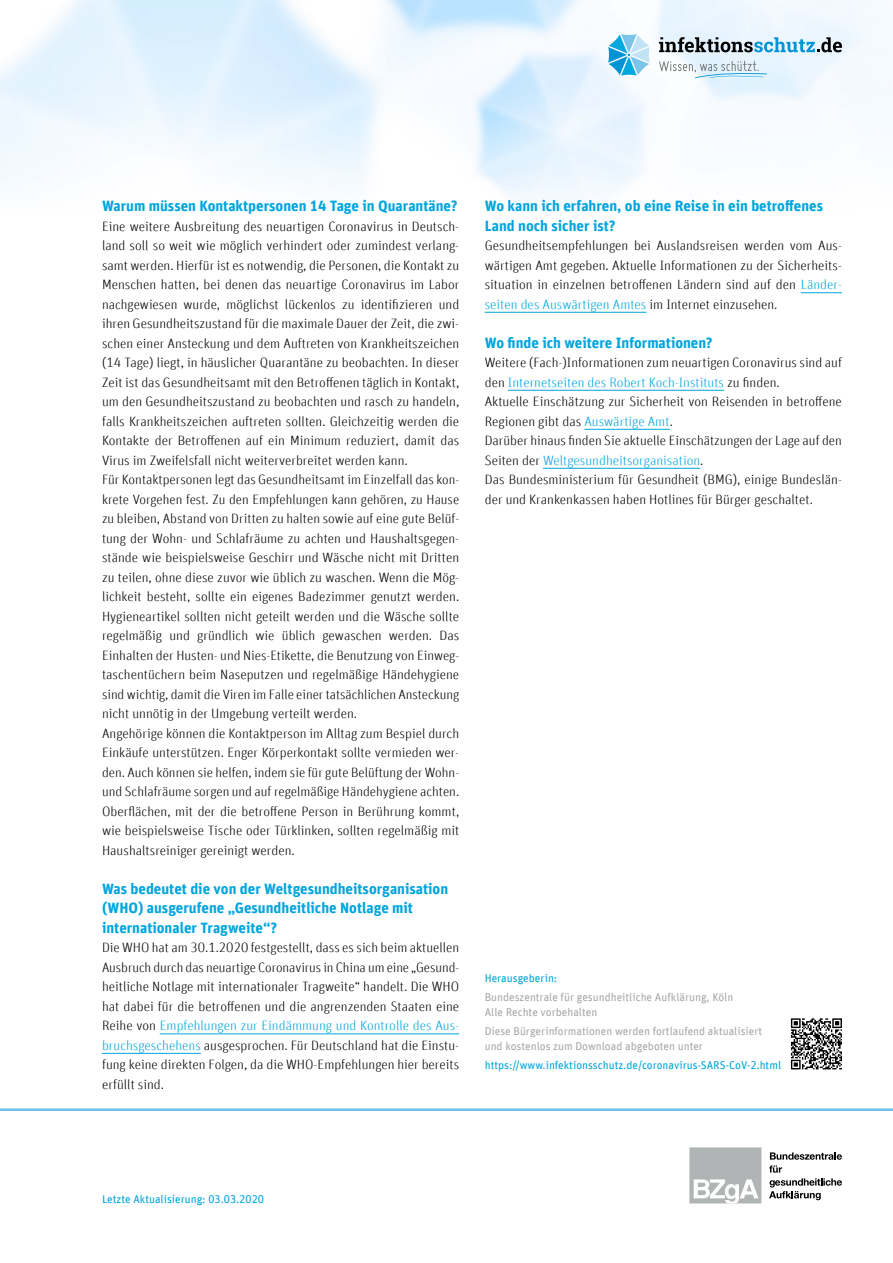
<style>
.page{position:relative;width:893px;height:1263px;background:#fff}
.page>*{position:absolute;margin:0;border:0;box-sizing:border-box;transform-origin:0 0}
.h3-nummeriert-Ebene_1{font:700 15px/19.5px "Unit Offc Pro";color:#00a5de}
.t1{font:300 13.5px/19.5px "Unit Offc Pro";color:#000;text-align:justify}
.t2{font:11.25px/14.7px "Unit Offc Pro";color:#a7a9a9}
.t3{font:11.25px "Unit Offc Pro";color:#00a5de}
.s1{color:#00a5de}
</style>
<div class="page">
<hr style="left:0;top:1108px;width:893px;height:3px;background:#6fc2eb">
<svg style="left:659px;top:37px;width:183px;height:15px;background:#8aa5b3"></svg>
<svg style="left:659px;top:61px;width:108px;height:17px"></svg>
<svg style="left:608px;top:34px;width:42px;height:42px"></svg>
<svg style="left:769px;top:1152px;width:73px;height:48px"></svg>
<div style="left:689px;top:1147px;width:72px;height:56px;background:#b1b4b4"></div>
<svg style="left:694px;top:1179px;width:64px;height:24px"></svg>
<hr style="left:160px;top:1033px;width:299px;height:1px;background:#00a5de">
<hr style="left:102px;top:1053px;width:99px;height:1px;background:#00a5de">
<svg style="left:791px;top:1018px;width:51px;height:51px"></svg>
<hr style="left:801px;top:292px;width:41px;height:1px;background:#00a5de">
<hr style="left:485px;top:312px;width:161px;height:1px;background:#00a5de">
<hr style="left:508px;top:390px;width:216px;height:1px;background:#00a5de">
<hr style="left:584px;top:429px;width:86px;height:1px;background:#00a5de">
<hr style="left:543px;top:468px;width:157px;height:1px;background:#00a5de">
<h2 class="h3-nummeriert-Ebene_1" style="left:102px;top:195px;width:357px">Warum müssen Kontaktpersonen 14 Tage in Quarantäne?</h2>
<p class="t1" style="left:102px;top:216px;width:359px">Eine weitere Ausbreitung des neuartigen Coronavirus in Deutsch&shy;land soll so weit wie möglich verhindert oder zumindest verlang&shy;samt werden. Hierfür ist es notwendig, die Personen, die Kontakt zu Menschen hatten, bei denen das neuartige Coronavirus im Labor nachgewiesen wurde, möglichst lückenlos zu identifizieren und ihren Gesundheitszustand für die maximale Dauer der Zeit, die zwi&shy;schen einer Ansteckung und dem Auftreten von Krankheitszeichen (14 Tage) liegt, in häuslicher Quarantäne zu beobachten. In dieser Zeit ist das Gesundheitsamt mit den Betroffenen täglich in Kontakt, um den Gesundheitszustand zu beobachten und rasch zu handeln, falls Krankheitszeichen auftreten sollten. Gleichzeitig werden die Kontakte der Betroffenen auf ein Minimum reduziert, damit das Virus im Zweifelsfall nicht weiterverbreitet werden kann.</p>
<p class="t1" style="left:102px;top:470px;width:359px">Für Kontaktpersonen legt das Gesundheitsamt im Einzelfall das kon&shy;krete Vorgehen fest. Zu den Empfehlungen kann gehören, zu Hause zu bleiben, Abstand von Dritten zu halten sowie auf eine gute Belüf&shy;tung der Wohn- und Schlafräume zu achten und Haushaltsgegen&shy;stände wie beispielsweise Geschirr und Wäsche nicht mit Dritten zu teilen, ohne diese zuvor wie üblich zu waschen. Wenn die Mög&shy;lichkeit besteht, sollte ein eigenes Badezimmer genutzt werden.<br>Hygieneartikel sollten nicht geteilt werden und die Wäsche sollte regelmäßig und gründlich wie üblich gewaschen werden. Das Einhalten der Husten- und Nies-Etikette, die Benutzung von Einweg&shy;taschentüchern beim Naseputzen und regelmäßige Händehygiene sind wichtig, damit die Viren im Falle einer tatsächlichen Ansteckung nicht unnötig in der Umgebung verteilt werden.</p>
<p class="t1" style="left:102px;top:723px;width:359px">Angehörige können die Kontaktperson im Alltag zum Bespiel durch Einkäufe unterstützen. Enger Körperkontakt sollte vermieden wer&shy;den. Auch können sie helfen, indem sie für gute Belüftung der Wohn&shy;und Schlafräume sorgen und auf regelmäßige Händehygiene achten.<br>Oberflächen, mit der die betroffene Person in Berührung kommt, wie beispielsweise Tische oder Türklinken, sollten regelmäßig mit Haushaltsreiniger gereinigt werden.</p>
<h2 class="h3-nummeriert-Ebene_1" style="left:102px;top:878px;width:348px">Was bedeutet die von der Weltgesundheitsorganisation (WHO) ausgerufene „Gesundheitliche Notlage mit internationaler Tragweite“?</h2>
<p class="t1" style="left:102px;top:938px;width:359px">Die WHO hat am 30.1.2020 festgestellt, dass es sich beim aktuellen Ausbruch durch das neuartige Coronavirus in China um eine „Gesund&shy;heitliche Notlage mit internationaler Tragweite“ handelt. Die WHO hat dabei für die betroffenen und die angrenzenden Staaten eine Reihe von <span class="s1">Empfehlungen zur Eindämmung und Kontrolle des Aus&shy;bruchsgeschehens</span> ausgesprochen. Für Deutschland hat die Einstu&shy;fung keine direkten Folgen, da die WHO-Empfehlungen hier bereits erfüllt sind.</p>
<h2 class="h3-nummeriert-Ebene_1" style="left:485px;top:195px;width:340px">Wo kann ich erfahren, ob eine Reise in ein betroffenes<br>Land noch sicher ist?</h2>
<p class="t1" style="left:485px;top:236px;width:359px">Gesundheitsempfehlungen bei Auslandsreisen werden vom Aus&shy;wärtigen Amt gegeben. Aktuelle Informationen zu der Sicherheits&shy;situation in einzelnen betroffenen Ländern sind auf den <span class="s1">Länder&shy;seiten des Auswärtigen Amtes</span> im Internet einzusehen.</p>
<h2 class="h3-nummeriert-Ebene_1" style="left:485px;top:332px;width:229px">Wo finde ich weitere Informationen?</h2>
<p class="t1" style="left:485px;top:353px;width:359px">Weitere (Fach-)Informationen zum neuartigen Coronavirus sind auf den <span class="s1">Internetseiten des Robert Koch-Instituts</span> zu finden.</p>
<p class="t1" style="left:485px;top:392px;width:359px">Aktuelle Einschätzung zur Sicherheit von Reisenden in betroffene<br>Regionen gibt das <span class="s1">Auswärtige Amt</span>.</p>
<p class="t1" style="left:485px;top:431px;width:359px">Darüber hinaus finden Sie aktuelle Einschätzungen der Lage auf den<br>Seiten der <span class="s1">Weltgesundheitsorganisation</span>.</p>
<p class="t1" style="left:485px;top:470px;width:359px">Das Bundesministerium für Gesundheit (BMG), einige Bundeslän&shy;der und Krankenkassen haben Hotlines für Bürger geschaltet.</p>
<p class="t3" style="left:485px;top:970px;width:74px">Herausgeberin:</p>
<p class="t2" style="left:485px;top:989px;width:250px">Bundeszentrale für gesundheitliche Aufklärung, Köln<br>Alle Rechte vorbehalten</p>
<p class="t2" style="left:485px;top:1023px;width:279px">Diese Bürgerinformationen werden fortlaufend aktualisiert und kostenlos zum Download abgeboten unter</p>
<p class="t3" style="left:485px;top:1058px;width:298px">https://www.infektionsschutz.de/coronavirus-SARS-CoV-2.html</p>
<p class="t3" style="left:102px;top:1192px;width:164px">Letzte Aktualisierung: 03.03.2020</p>
</div>
